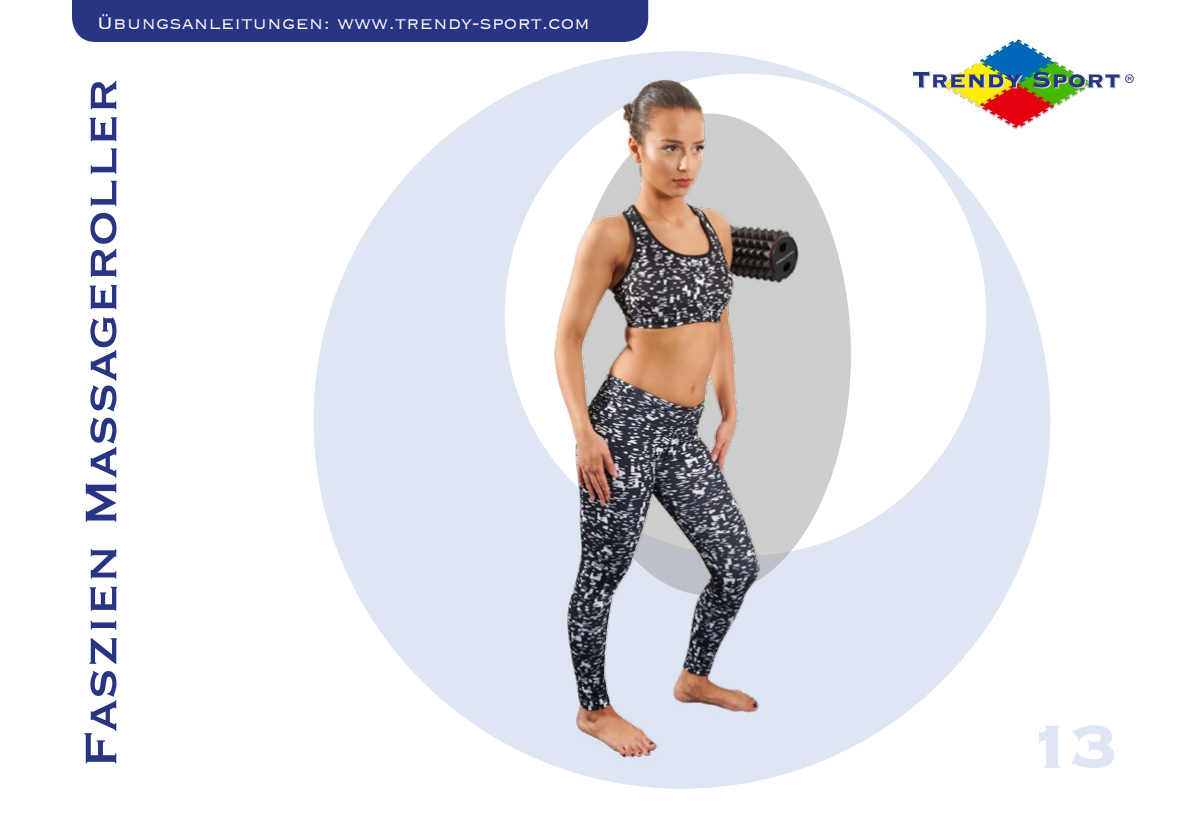
<style>
.page{position:relative;width:1191px;height:840px;background:#fff}
.page>*{position:absolute;margin:0;border:0;box-sizing:border-box;transform-origin:0 0}
.t1{font:700 80px "Copperplate";color:#dde6f2}
.t2{font:58px "Copperplate";color:#283583}
.t3{font:300 22px "Copperplate";color:#fff}
</style>
<div class="page">
<img style="left:962px;top:37px;width:124px;height:98px">
<img style="left:962px;top:71px;width:171px;height:18px">
<div style="left:72px;top:0;width:576px;height:42px;background:#283583"></div>
<div style="left:313px;top:51px;width:737px;height:737px;background:#dde6f2;border-radius:50%"></div>
<img style="left:465px;top:65px;width:497px;height:724px">
<p class="t3" style="left:97px;top:9px;width:494px">Übungsanleitungen: www.trendy-sport.com</p>
<h2 class="t2" style="left:63px;top:766px;width:690px;rotate:-90deg">Faszien Massageroller</h2>
<h1 class="t1" style="left:1026px;top:693px;width:94px">13</h1>
</div>
